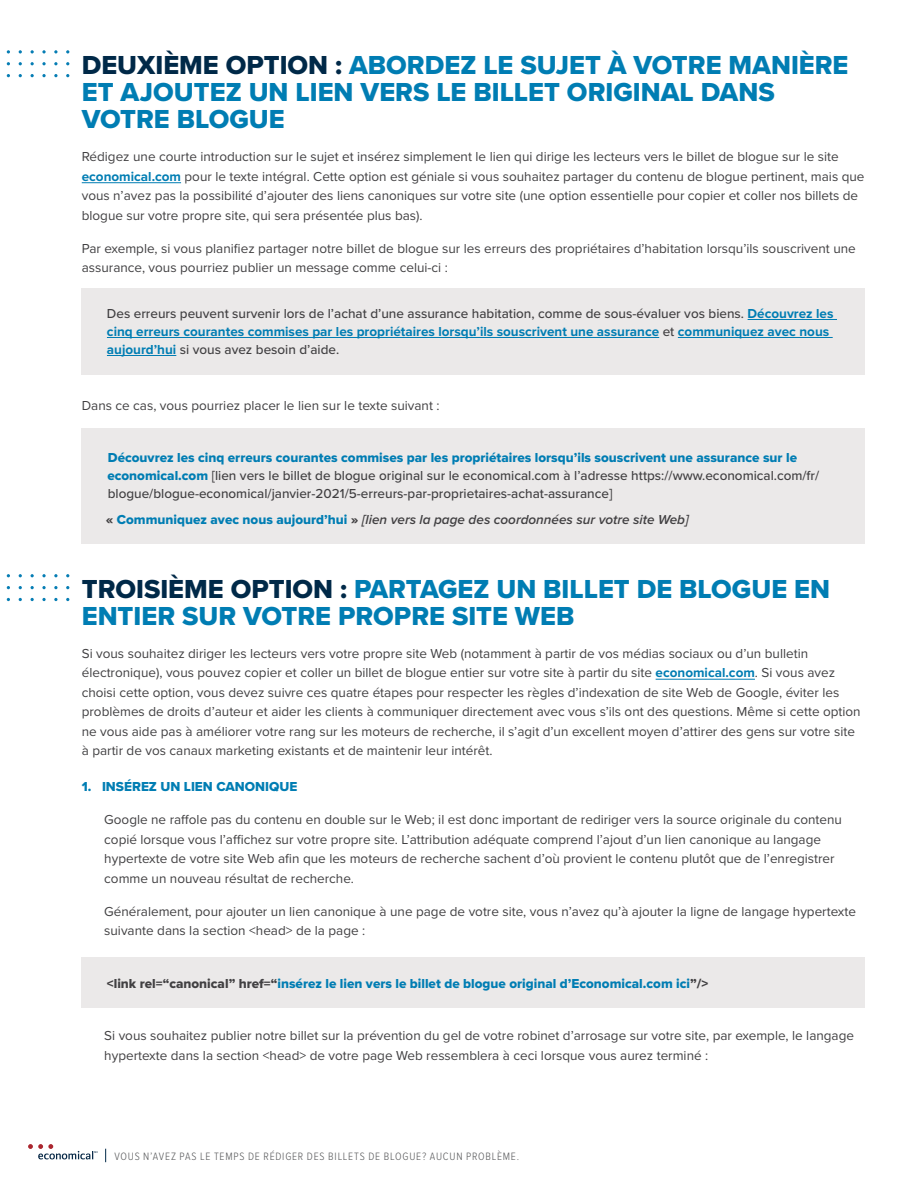
<style>
.page{position:relative;width:918px;height:1188px;background:#fff}
.page>*{position:absolute;margin:0;border:0;box-sizing:border-box;transform-origin:0 0}
.Body{font:27px/27px "Proxima Nova Extrabld";color:#007db3}
.Body-2{font:13.5px/19.5px "Proxima Nova";color:#414042}
.body_2{font:13.5px/19.5px "Proxima Nova";color:#414042}
.Callout_-_body{font:500 13.5px/18px "Proxima Nova";color:#414042}
.Callout_-_body-2{font:700 13.5px/18px "Proxima Nova";color:#007db3}
.Callout_-_body-3{font:13.5px "Proxima Nova Extrabld";color:#007db3}
.Callout_-_body-4{font:italic 600 13.5px "Proxima Nova";color:#414042}
.t1{font:300 11.1px "Proxima Nova Cond";letter-spacing:.07em;color:#58595b}
.s1{color:#002948}
.s2{font-weight:700;color:#007db3}
.s3{font-weight:500;color:#414042}
.s4{font-family:"Proxima Nova Extrabld";font-weight:400;color:#007db3}
.s5{font-family:"Proxima Nova Extrabld";font-weight:400;font-style:normal}
.s6{font-family:"Proxima Nova Extrabld";font-weight:400;font-style:normal;color:#007db3}
.s7{color:#414042}
</style>
<div class="page">
<svg style="left:28px;top:1144px;width:70px;height:15px"></svg>
<svg style="left:105px;top:1149px;width:1px;height:13px"></svg>
<hr style="left:82px;top:182px;width:99px;height:1px;background:#007db3">
<hr style="left:656px;top:679px;width:99px;height:1px;background:#007db3">
<div style="left:82px;top:288px;width:783px;height:87px;background:#ebe9e9"></div>
<hr style="left:748px;top:319px;width:89px;height:1px;background:#007db3">
<hr style="left:107px;top:337px;width:552px;height:1px;background:#007db3">
<hr style="left:678px;top:337px;width:155px;height:1px;background:#007db3">
<hr style="left:107px;top:355px;width:69px;height:1px;background:#007db3">
<div style="left:82px;top:428px;width:783px;height:116px;background:#ebe9e9"></div>
<div style="left:82px;top:957px;width:783px;height:50px;background:#ebe9e9"></div>
<svg style="left:7px;top:50px;width:3px;height:4px"></svg>
<svg style="left:19px;top:50px;width:3px;height:4px"></svg>
<svg style="left:42px;top:50px;width:4px;height:4px"></svg>
<svg style="left:42px;top:62px;width:4px;height:3px"></svg>
<svg style="left:42px;top:74px;width:4px;height:3px"></svg>
<svg style="left:54px;top:50px;width:4px;height:4px"></svg>
<svg style="left:54px;top:62px;width:4px;height:3px"></svg>
<svg style="left:54px;top:74px;width:4px;height:3px"></svg>
<svg style="left:42px;top:574px;width:4px;height:3px"></svg>
<svg style="left:42px;top:586px;width:4px;height:3px"></svg>
<svg style="left:42px;top:598px;width:4px;height:3px"></svg>
<svg style="left:54px;top:574px;width:4px;height:3px"></svg>
<svg style="left:54px;top:586px;width:4px;height:3px"></svg>
<svg style="left:54px;top:598px;width:4px;height:3px"></svg>
<p class="Body" style="left:82px;top:52px;width:768px"><span class="s1">DEUXIÈME OPTION :</span> ABORDEZ LE SUJET À VOTRE MANIÈRE<br>ET AJOUTEZ UN LIEN VERS LE BILLET ORIGINAL DANS<br>VOTRE BLOGUE</p>
<p class="Body-2" style="left:82px;top:147px;width:784px">Rédigez une courte introduction sur le sujet et insérez simplement le lien qui dirige les lecteurs vers le billet de blogue sur le site <span class="s2">economical.com</span> pour le texte intégral. Cette option est géniale si vous souhaitez partager du contenu de blogue pertinent, mais que vous n’avez pas la possibilité d’ajouter des liens canoniques sur votre site (une option essentielle pour copier et coller nos billets de blogue sur votre propre site, qui sera présentée plus bas).</p>
<p class="Body-2" style="left:82px;top:238px;width:776px">Par exemple, si vous planifiez partager notre billet de blogue sur les erreurs des propriétaires d’habitation lorsqu’ils souscrivent une assurance, vous pourriez publier un message comme celui-ci :</p>
<p class="Callout_-_body-2" style="left:107px;top:304px;width:728px"><span class="s3">Des erreurs peuvent survenir lors de l’achat d’une assurance habitation, comme de sous-évaluer vos biens.</span> Découvrez les cinq erreurs courantes commises par les propriétaires lorsqu’ils souscrivent une assurance <span class="s3">et</span> communiquez avec nous aujourd’hui <span class="s3">si vous avez besoin d’aide.</span></p>
<p class="Body-2" style="left:82px;top:396px;width:359px">Dans ce cas, vous pourriez placer le lien sur le texte suivant :</p>
<p class="Callout_-_body" style="left:107px;top:448px;width:713px"><span class="s4">Découvrez les cinq erreurs courantes commises par les propriétaires lorsqu’ils souscrivent une assurance sur le economical.com</span> [lien vers le billet de blogue original sur le economical.com à l’adresse https://www.economical.com/fr/ blogue/blogue-economical/janvier-2021/5-erreurs-par-proprietaires-achat-assurance]</p>
<p class="Callout_-_body-4" style="left:106px;top:510px;width:584px"><span class="s5">«</span> <span class="s6">Communiquez avec nous aujourd’hui</span> <span class="s5">»</span> [lien vers la page des coordonnées sur votre site Web]</p>
<h2 class="Body" style="left:82px;top:575px;width:750px"><span class="s1">TROISIÈME OPTION :</span> PARTAGEZ UN BILLET DE BLOGUE EN<br>ENTIER SUR VOTRE PROPRE SITE WEB</h2>
<p class="Body-2" style="left:82px;top:643px;width:780px">Si vous souhaitez diriger les lecteurs vers votre propre site Web (notamment à partir de vos médias sociaux ou d’un bulletin électronique), vous pouvez copier et coller un billet de blogue entier sur votre site à partir du site <span class="s2">economical.com</span>. Si vous avez choisi cette option, vous devez suivre ces quatre étapes pour respecter les règles d’indexation de site Web de Google, éviter les problèmes de droits d’auteur et aider les clients à communiquer directement avec vous s’ils ont des questions. Même si cette option ne vous aide pas à améliorer votre rang sur les moteurs de recherche, il s’agit d’un excellent moyen d’attirer des gens sur votre site à partir de vos canaux marketing existants et de maintenir leur intérêt.</p>
<p class="Callout_-_body-3" style="left:82px;top:777px;width:217px">1. INSÉREZ UN LIEN CANONIQUE</p>
<p class="body_2" style="left:104px;top:810px;width:739px">Google ne raffole pas du contenu en double sur le Web; il est donc important de rediriger vers la source originale du contenu copié lorsque vous l’affichez sur votre propre site. L’attribution adéquate comprend l’ajout d’un lien canonique au langage hypertexte de votre site Web afin que les moteurs de recherche sachent d’où provient le contenu plutôt que de l’enregistrer comme un nouveau résultat de recherche.</p>
<p class="body_2" style="left:104px;top:901px;width:753px">Généralement, pour ajouter un lien canonique à une page de votre site, vous n’avez qu’à ajouter la ligne de langage hypertexte suivante dans la section &lt;head&gt; de la page :</p>
<p class="Callout_-_body-3" style="left:107px;top:973px;width:603px"><span class="s7">&lt;link rel=“canonical” href=“</span>insérez le lien vers le billet de blogue original d’Economical.com ici<span class="s7">”/&gt;</span></p>
<p class="body_2" style="left:104px;top:1026px;width:751px">Si vous souhaitez publier notre billet sur la prévention du gel de votre robinet d’arrosage sur votre site, par exemple, le langage hypertexte dans la section &lt;head&gt; de votre page Web ressemblera à ceci lorsque vous aurez terminé :</p>
<p class="t1" style="left:114px;top:1148px;width:406px">VOUS N’AVEZ PAS LE TEMPS DE RÉDIGER DES BILLETS DE BLOGUE? AUCUN PROBLÈME.</p>
</div>
